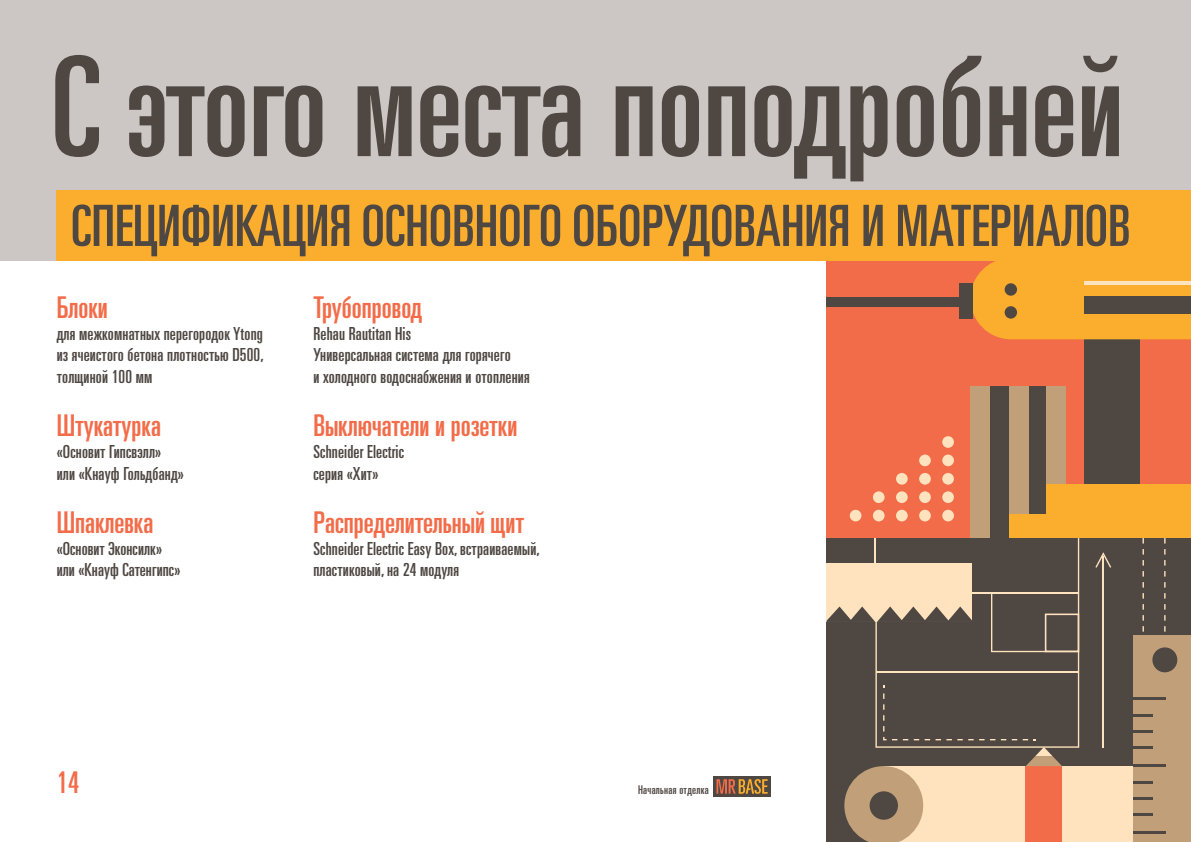
<style>
.page{position:relative;width:1191px;height:842px;background:#fff}
.page>*{position:absolute;margin:0;border:0;box-sizing:border-box;transform-origin:0 0}
.t1{font:ultra-condensed 139px "Partner";color:#4e4742}
.t2{font:ultra-condensed 57px "Partner";letter-spacing:.005em;color:#4e4742}
.t3{font:ultra-condensed 30px "Partner";color:#f36c49}
.t4{font:ultra-condensed 18px/21.6px "Partner";letter-spacing:.01em;color:#4e4742}
.t5{font:ultra-condensed 12px "Partner";letter-spacing:.025em;color:#4e4742}
</style>
<div class="page">
<div style="left:713px;top:776px;width:57px;height:21px;background:#4e4742"></div>
<svg style="left:716px;top:779px;width:51px;height:15px"></svg>
<div style="left:0;top:0;width:1191px;height:261px;background:#ccc7c5"></div>
<div style="left:826px;top:259px;width:365px;height:279px;background:#f36c49"></div>
<div style="left:978px;top:387px;width:87px;height:151px;background:#4e4742"></div>
<div style="left:826px;top:538px;width:365px;height:304px;background:#4e4742"></div>
<div style="left:883px;top:766px;width:250px;height:76px;background:#ffe3be"></div>
<svg style="left:844px;top:766px;width:79px;height:76px"></svg>
<div style="left:869px;top:791px;width:29px;height:29px;background:#4e4742;border-radius:50%"></div>
<div style="left:1133px;top:636px;width:58px;height:206px;background:#c1a079"></div>
<div style="left:1152px;top:647px;width:25px;height:25px;background:#4e4742;border-radius:50%"></div>
<hr style="left:1133px;top:697px;width:32px;height:3px;background:#4e4742">
<hr style="left:1133px;top:764px;width:32px;height:3px;background:#4e4742">
<svg style="left:1133px;top:714px;width:19px;height:2px"></svg>
<svg style="left:1133px;top:730px;width:19px;height:2px"></svg>
<svg style="left:1133px;top:746px;width:19px;height:2px"></svg>
<hr style="left:1133px;top:832px;width:32px;height:2px;background:#4e4742">
<svg style="left:1133px;top:781px;width:19px;height:2px"></svg>
<svg style="left:1133px;top:797px;width:19px;height:2px"></svg>
<svg style="left:1133px;top:813px;width:19px;height:2px"></svg>
<svg style="left:875px;top:538px;width:204px;height:210px"></svg>
<hr style="left:876px;top:672px;width:202px;height:1px;background:#ffe3be">
<hr style="left:1102px;top:556px;width:2px;height:191px;background:#ffe3be">
<svg style="left:1095px;top:552px;width:16px;height:16px"></svg>
<svg style="left:883px;top:685px;width:1px;height:46px"></svg>
<svg style="left:903px;top:739px;width:59px;height:1px"></svg>
<svg style="left:1001px;top:739px;width:35px;height:1px"></svg>
<div style="left:826px;top:563px;width:146px;height:59px;background:#ffe3be"></div>
<svg style="left:826px;top:606px;width:147px;height:16px"></svg>
<hr style="left:874px;top:538px;width:2px;height:37px;background:#ffe3be">
<hr style="left:970px;top:592px;width:108px;height:1px;background:#ffe3be">
<svg style="left:991px;top:593px;width:87px;height:59px"></svg>
<div style="left:1044px;top:613px;width:35px;height:39px;border:2px solid #ffe3be"></div>
<svg style="left:1164px;top:538px;width:1px;height:94px"></svg>
<svg style="left:1142px;top:538px;width:1px;height:94px"></svg>
<div style="left:1025px;top:766px;width:37px;height:76px;background:#f36c49"></div>
<svg style="left:1025px;top:747px;width:37px;height:19px"></svg>
<div style="left:1046px;top:386px;width:20px;height:152px;background:#c1a079"></div>
<div style="left:1008px;top:386px;width:20px;height:152px;background:#c1a079"></div>
<div style="left:1046px;top:485px;width:145px;height:53px;background:#fbad2d"></div>
<div style="left:1008px;top:514px;width:66px;height:24px;background:#fbad2d"></div>
<div style="left:970px;top:386px;width:20px;height:152px;background:#c1a079"></div>
<div style="left:1084px;top:339px;width:55px;height:145px;background:#4e4742"></div>
<div style="left:972px;top:261px;width:219px;height:78px;background:#fbad2d"></div>
<div style="left:826px;top:297px;width:143px;height:10px;background:#4e4742"></div>
<div style="left:959px;top:283px;width:13px;height:36px;background:#4e4742"></div>
<div style="left:1084px;top:296px;width:107px;height:18px;background:#4e4742"></div>
<div style="left:1004px;top:283px;width:13px;height:13px;background:#4e4742;border-radius:50%"></div>
<div style="left:1004px;top:306px;width:13px;height:13px;background:#4e4742;border-radius:50%"></div>
<hr style="left:1084px;top:282px;width:107px;height:3px;background:#ffe3be">
<div style="left:849px;top:510px;width:12px;height:11px;background:#ffe3be;border-radius:50%"></div>
<div style="left:873px;top:510px;width:11px;height:11px;background:#ffe3be;border-radius:50%"></div>
<div style="left:896px;top:510px;width:11px;height:11px;background:#ffe3be;border-radius:50%"></div>
<div style="left:919px;top:510px;width:11px;height:11px;background:#ffe3be;border-radius:50%"></div>
<div style="left:942px;top:510px;width:12px;height:11px;background:#ffe3be;border-radius:50%"></div>
<div style="left:873px;top:491px;width:11px;height:12px;background:#ffe3be;border-radius:50%"></div>
<div style="left:896px;top:491px;width:11px;height:12px;background:#ffe3be;border-radius:50%"></div>
<div style="left:919px;top:491px;width:11px;height:12px;background:#ffe3be;border-radius:50%"></div>
<div style="left:942px;top:491px;width:12px;height:12px;background:#ffe3be;border-radius:50%"></div>
<div style="left:896px;top:473px;width:11px;height:12px;background:#ffe3be;border-radius:50%"></div>
<div style="left:919px;top:473px;width:11px;height:12px;background:#ffe3be;border-radius:50%"></div>
<div style="left:942px;top:473px;width:12px;height:12px;background:#ffe3be;border-radius:50%"></div>
<div style="left:919px;top:455px;width:11px;height:11px;background:#ffe3be;border-radius:50%"></div>
<div style="left:942px;top:455px;width:12px;height:11px;background:#ffe3be;border-radius:50%"></div>
<div style="left:942px;top:436px;width:12px;height:12px;background:#ffe3be;border-radius:50%"></div>
<div style="left:57px;top:190px;width:1134px;height:71px;background:#fbad2d"></div>
<h1 class="t1" style="left:52px;top:27px;width:1073px">С этого места поподробней</h1>
<h2 class="t2" style="left:71px;top:193px;width:1060px">СПЕЦИФИКАЦИЯ ОСНОВНОГО ОБОРУДОВАНИЯ И МАТЕРИАЛОВ</h2>
<h3 class="t3" style="left:57px;top:290px;width:53px">Блоки</h3>
<p class="t4" style="left:57px;top:322px;width:209px;text-align:justify">для межкомнатных перегородок Ytong из ячеистого бетона плотностью D500, толщиной 100 мм</p>
<h3 class="t3" style="left:57px;top:408px;width:106px">Штукатурка</h3>
<p class="t4" style="left:57px;top:441px;width:129px">«Основит Гипсвэлл» или «Кнауф Гольдбанд»</p>
<h3 class="t3" style="left:57px;top:505px;width:98px">Шпаклевка</h3>
<p class="t4" style="left:57px;top:538px;width:125px">«Основит Эконсилк» или «Кнауф Сатенгипс»</p>
<h3 class="t3" style="left:313px;top:290px;width:110px">Трубопровод</h3>
<p class="t4" style="left:313px;top:322px;width:218px">Rehau Rautitan His<br>Универсальная система для горячего<br>и холодного водоснабжения и отопления</p>
<h3 class="t3" style="left:313px;top:408px;width:205px">Выключатели и розетки</h3>
<p class="t4" style="left:313px;top:441px;width:92px">Schneider Electric серия «Хит»</p>
<h3 class="t3" style="left:313px;top:505px;width:212px">Распределительный щит</h3>
<p class="t4" style="left:313px;top:538px;width:228px">Schneider Electric Easy Box, встраиваемый, пластиковый, на 24 модуля</p>
<h3 class="t3" style="left:57px;top:765px;width:24px">14</h3>
<p class="t5" style="left:638px;top:783px;width:72px">Начальная отделка</p>
</div>
